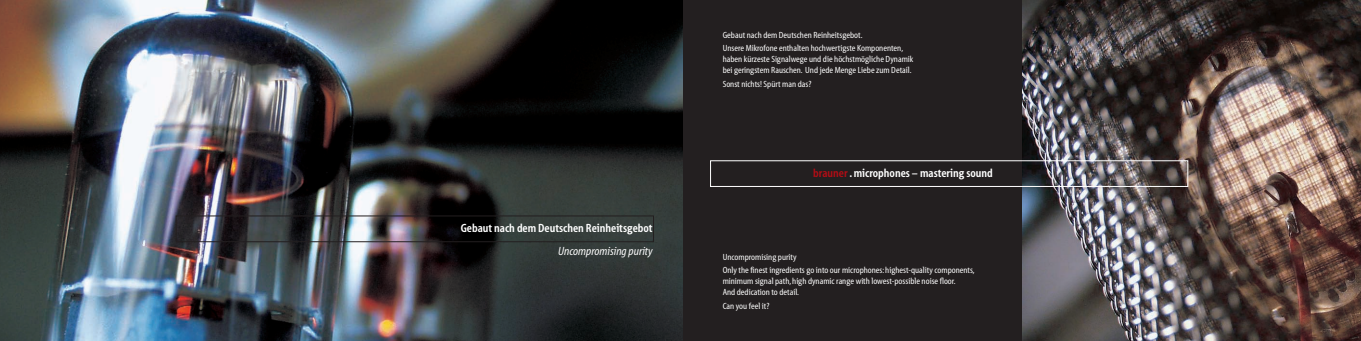
<style>
.page{position:relative;width:1361px;height:341px;background:#fff}
.page>*{position:absolute;margin:0;border:0;box-sizing:border-box;transform-origin:0 0}
.t1{font:700 12px "Berlin Myriad";color:#fff}
.t2{font:italic 12px "Berlin Myriad";color:#fff}
.t3{font:9px/13.6px "Berlin Myriad";color:#fff}
.s1{color:#b10d15}
</style>
<div class="page">
<img style="left:0;top:0;width:1361px;height:341px">
<h1 class="t1" style="left:461px;top:224px;width:193px">Gebaut nach dem Deutschen Reinheitsgebot</h1>
<h1 class="t2" style="left:558px;top:247px;width:96px">Uncompromising purity</h1>
<p class="t3" style="left:723px;top:29px;width:182px">Gebaut nach dem Deutschen Reinheitsgebot.<br>Unsere Mikrofone enthalten hochwertigste Komponenten,</p>
<p class="t3" style="left:723px;top:55px;width:192px;line-height:10.8px">haben kürzeste Signalwege und die höchstmögliche Dynamik bei geringstem Rauschen. Und jede Menge Liebe zum Detail.</p>
<p class="t3" style="left:723px;top:78px;width:90px">Sonst nichts! Spürt man das?</p>
<h1 class="t1" style="left:813px;top:168px;width:181px"><span class="s1">brauner</span> . microphones – mastering sound</h1>
<p class="t3" style="left:723px;top:251px;width:254px">Uncompromising purity<br>Only the finest ingredients go into our microphones:highest-quality components,</p>
<p class="t3" style="left:723px;top:277px;width:234px;line-height:10.8px">minimum signal path, high dynamic range with lowest-possible noise floor.<br>And dedication to detail.</p>
<p class="t3" style="left:723px;top:300px;width:48px">Can you feel it?</p>
</div>
